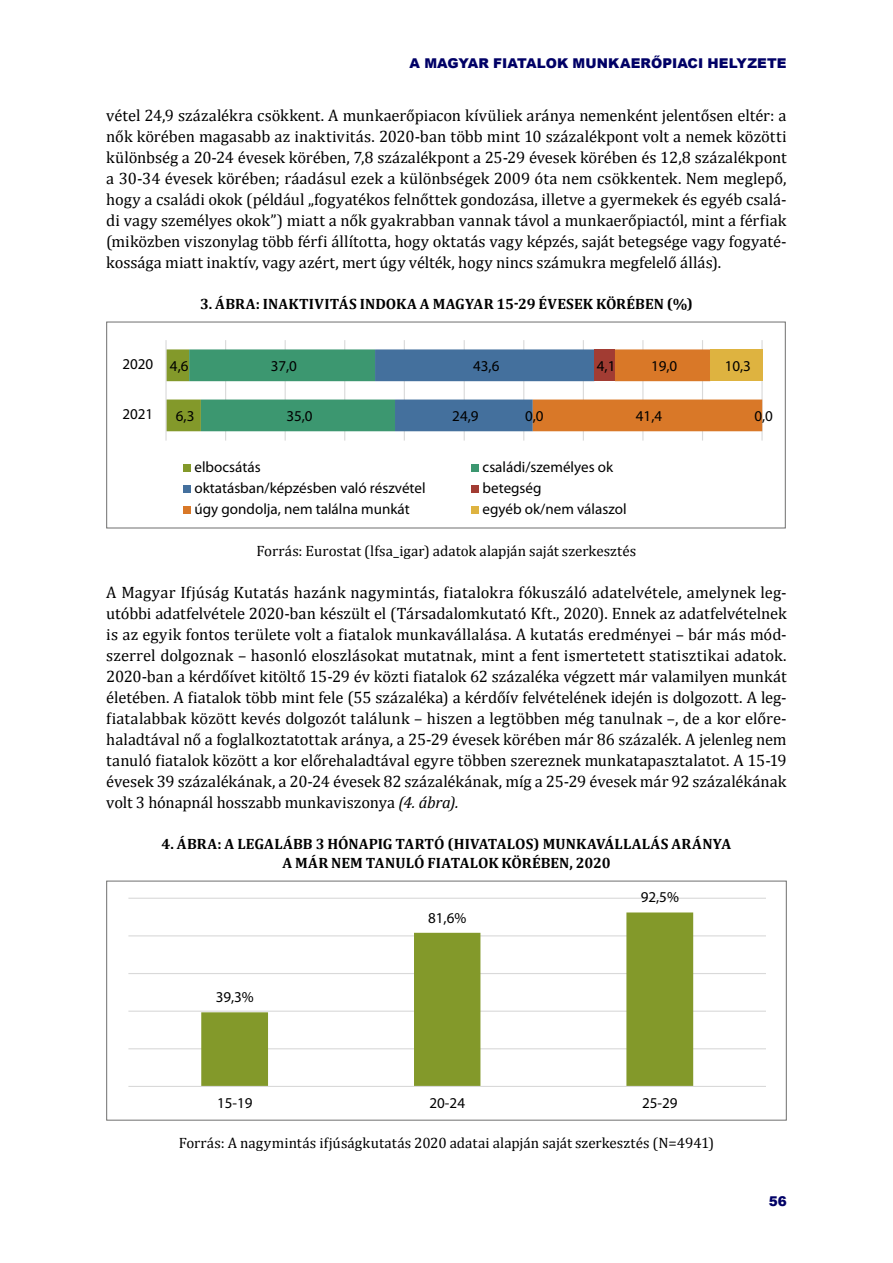
<style>
.page{position:relative;width:893px;height:1263px;background:#fff}
.page>*{position:absolute;margin:0;border:0;box-sizing:border-box;transform-origin:0 0}
.Főszöveg{font:16.5px/21px "Cambria";letter-spacing:-.005em;color:#000;text-align:justify}
.t1{font:15px "Myriad Pro";color:#000}
.t2{font:700 15px/19px "Cambria";letter-spacing:.005em;color:#000;text-align:center}
.FORRÁS{font:15px "Cambria";color:#000}
.t3{font:900 13.5px "Arial";letter-spacing:.005em;color:#006}
.s1{font-style:italic}
</style>
<div class="page">
<hr style="left:225px;top:340px;width:1px;height:101px;background:#d9d9d9">
<hr style="left:285px;top:340px;width:1px;height:101px;background:#d9d9d9">
<hr style="left:344px;top:340px;width:1px;height:101px;background:#d9d9d9">
<hr style="left:404px;top:340px;width:1px;height:101px;background:#d9d9d9">
<hr style="left:464px;top:340px;width:1px;height:101px;background:#d9d9d9">
<hr style="left:523px;top:340px;width:1px;height:101px;background:#d9d9d9">
<hr style="left:583px;top:340px;width:1px;height:101px;background:#d9d9d9">
<hr style="left:642px;top:340px;width:1px;height:101px;background:#d9d9d9">
<hr style="left:702px;top:340px;width:1px;height:101px;background:#d9d9d9">
<hr style="left:761px;top:340px;width:2px;height:101px;background:#d9d9d9">
<svg style="left:167px;top:349px;width:595px;height:82px"></svg>
<div style="left:710px;top:349px;width:52px;height:32px;background:#deb340"></div>
<hr style="left:165px;top:340px;width:2px;height:101px;background:#d9d9d9">
<div style="left:184px;top:464px;width:7px;height:8px;background:#83992a"></div>
<div style="left:472px;top:464px;width:7px;height:8px;background:#3c9770"></div>
<div style="left:184px;top:485px;width:7px;height:8px;background:#44709d"></div>
<div style="left:472px;top:485px;width:7px;height:8px;background:#a23c33"></div>
<div style="left:184px;top:506px;width:7px;height:8px;background:#d97828"></div>
<div style="left:472px;top:506px;width:7px;height:8px;background:#deb340"></div>
<hr style="left:128px;top:1048px;width:638px;height:1px;background:#d9d9d9">
<hr style="left:128px;top:1010px;width:638px;height:2px;background:#d9d9d9">
<hr style="left:128px;top:973px;width:638px;height:1px;background:#d9d9d9">
<hr style="left:128px;top:935px;width:638px;height:1px;background:#d9d9d9">
<hr style="left:128px;top:898px;width:638px;height:1px;background:#d9d9d9">
<svg style="left:201px;top:912px;width:492px;height:174px"></svg>
<hr style="left:128px;top:1086px;width:638px;height:1px;background:#d9d9d9">
<div style="left:106px;top:881px;width:681px;height:239px;border:1px solid #6f6f6e"></div>
<p class="t3" style="left:410px;top:53px;width:378px">A MAGYAR FIATALOK MUNKAERŐPIACI HELYZETE</p>
<p class="Főszöveg" style="left:106px;top:105px;width:682px">vétel 24,9 százalékra csökkent. A munkaerőpiacon kívüliek aránya nemenként jelentősen eltér: a nők körében magasabb az inaktivitás. 2020-ban több mint 10 százalékpont volt a nemek közötti különbség a 20-24 évesek körében, 7,8 százalékpont a 25-29 évesek körében és 12,8 százalékpont a 30-34 évesek körében; ráadásul ezek a különbségek 2009 óta nem csökkentek. Nem meglepő, hogy a családi okok (például „fogyatékos felnőttek gondozása, illetve a gyermekek és egyéb csalá&shy;di vagy személyes okok”) miatt a nők gyakrabban vannak távol a munkaerőpiactól, mint a férfiak (miközben viszonylag több férfi állította, hogy oktatás vagy képzés, saját betegsége vagy fogyaté&shy;kossága miatt inaktív, vagy azért, mert úgy vélték, hogy nincs számukra megfelelő állás).</p>
<p class="t2" style="left:200px;top:294px;width:494px">3. ÁBRA: INAKTIVITÁS INDOKA A MAGYAR 15-29 ÉVESEK KÖRÉBEN (%)</p>
<p class="t1" style="left:122px;top:356px;width:32px">2020</p>
<p class="t1" style="left:122px;top:406px;width:32px">2021</p>
<p class="t1" style="left:170px;top:358px;width:20px">4,6</p>
<p class="t1" style="left:176px;top:408px;width:20px">6,3</p>
<p class="t1" style="left:271px;top:358px;width:28px">37,0</p>
<p class="t1" style="left:286px;top:408px;width:28px">35,0</p>
<p class="t1" style="left:473px;top:358px;width:28px">43,6</p>
<p class="t1" style="left:452px;top:408px;width:28px">24,9</p>
<p class="t1" style="left:525px;top:408px;width:20px">0,0</p>
<p class="t1" style="left:597px;top:358px;width:20px">4,1</p>
<p class="t1" style="left:651px;top:358px;width:28px">19,0</p>
<p class="t1" style="left:636px;top:408px;width:28px">41,4</p>
<p class="t1" style="left:725px;top:358px;width:28px">10,3</p>
<p class="t1" style="left:754px;top:408px;width:20px">0,0</p>
<p class="t1" style="left:195px;top:458px;width:68px">elbocsátás</p>
<p class="t1" style="left:483px;top:458px;width:132px">családi/személyes ok</p>
<p class="t1" style="left:195px;top:479px;width:233px">oktatásban/képzésben való részvétel</p>
<p class="t1" style="left:483px;top:479px;width:60px">betegség</p>
<p class="t1" style="left:195px;top:500px;width:217px">úgy gondolja, nem találna munkát</p>
<p class="t1" style="left:483px;top:500px;width:146px">egyéb ok/nem válaszol</p>
<p class="FORRÁS" style="left:257px;top:542px;width:381px">Forrás: Eurostat (lfsa_igar) adatok alapján saját szerkesztés</p>
<p class="Főszöveg" style="left:106px;top:582px;width:682px">A Magyar Ifjúság Kutatás hazánk nagymintás, fiatalokra fókuszáló adatelvétele, amelynek leg&shy;utóbbi adatfelvétele 2020-ban készült el (Társadalomkutató Kft., 2020). Ennek az adatfelvételnek is az egyik fontos területe volt a fiatalok munkavállalása. A kutatás eredményei – bár más mód&shy;szerrel dolgoznak – hasonló eloszlásokat mutatnak, mint a fent ismertetett statisztikai adatok.<br>2020-ban a kérdőívet kitöltő 15-29 év közti fiatalok 62 százaléka végzett már valamilyen munkát életében. A fiatalok több mint fele (55 százaléka) a kérdőív felvételének idején is dolgozott. A leg&shy;fiatalabbak között kevés dolgozót találunk – hiszen a legtöbben még tanulnak –, de a kor előre&shy;haladtával nő a foglalkoztatottak aránya, a 25-29 évesek körében már 86 százalék. A jelenleg nem tanuló fiatalok között a kor előrehaladtával egyre többen szereznek munkatapasztalatot. A 15-19 évesek 39 százalékának, a 20-24 évesek 82 százalékának, míg a 25-29 évesek már 92 százalékának volt 3 hónapnál hosszabb munkaviszonya <span class="s1">(4. ábra).</span></p>
<p class="t2" style="left:162px;top:833px;width:571px">4. ÁBRA: A LEGALÁBB 3 HÓNAPIG TARTÓ (HIVATALOS) MUNKAVÁLLALÁS ARÁNYA<br>A MÁR NEM TANULÓ FIATALOK KÖRÉBEN, 2020</p>
<p class="t1" style="left:216px;top:989px;width:40px">39,3%</p>
<p class="t1" style="left:428px;top:909px;width:40px">81,6%</p>
<p class="t1" style="left:641px;top:889px;width:40px">92,5%</p>
<p class="t1" style="left:217px;top:1095px;width:37px">15-19</p>
<p class="t1" style="left:430px;top:1095px;width:37px">20-24</p>
<p class="t1" style="left:642px;top:1095px;width:37px">25-29</p>
<p class="FORRÁS" style="left:179px;top:1134px;width:537px">Forrás: A nagymintás ifjúságkutatás 2020 adatai alapján saját szerkesztés (N=4941)</p>
<p class="t3" style="left:769px;top:1191px;width:20px">56</p>
</div>
